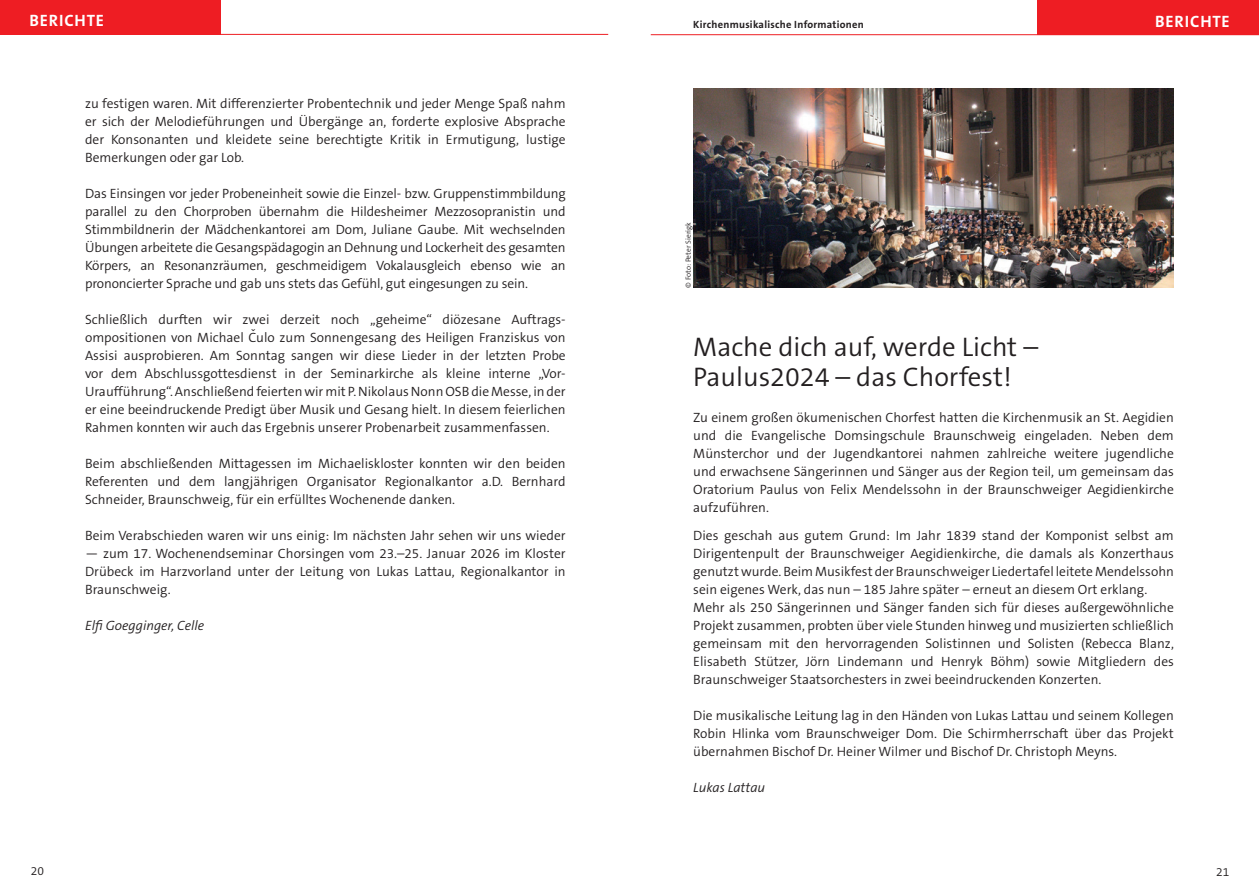
<style>
.page{position:relative;width:1259px;height:893px;background:#fff}
.page>*{position:absolute;margin:0;border:0;box-sizing:border-box;transform-origin:0 0}
.t1{font:300 27px/30px "The Sans B4";color:#231f20}
.t2{font:700 16.5px "The Sans B7";letter-spacing:.05em;color:#fff}
.t3{font:300 13.5px/18px "The Sans B4";color:#231f20;text-align:justify}
.t4{font:italic 300 13.5px "The Sans B4";color:#231f20}
.t5{font:300 12px "The Sans B4";color:#231f20}
.t6{font:700 10.5px "The Sans B7";letter-spacing:.025em;color:#231f20}
.t7{font:300 7.5px "The Sans B4";color:#231f20}
</style>
<div class="page">
<hr style="left:0;top:34px;width:608px;height:1px;background:#ee1d23">
<div style="left:0;top:0;width:221px;height:34px;background:#ee1d23"></div>
<div style="left:1036px;top:0;width:223px;height:35px;background:#ee1d23"></div>
<hr style="left:651px;top:34px;width:608px;height:1px;background:#ee1d23">
<img style="left:693px;top:89px;width:480px;height:199px">
<p class="t2" style="left:29px;top:12px;width:76px">BERICHTE</p>
<p class="t6" style="left:693px;top:19px;width:172px">Kirchenmusikalische Informationen</p>
<p class="t2" style="left:1155px;top:13px;width:76px">BERICHTE</p>
<p class="t3" style="left:85px;top:95px;width:482px">zu festigen waren. Mit differenzierter Probentechnik und jeder Menge Spaß nahm er sich der Melodieführungen und Übergänge an, forderte explosive Absprache der Konsonanten und kleidete seine berechtigte Kritik in Ermutigung, lustige Bemerkungen oder gar Lob.</p>
<p class="t3" style="left:85px;top:185px;width:482px">Das Einsingen vor jeder Probeneinheit sowie die Einzel- bzw. Gruppenstimmbildung parallel zu den Chorproben übernahm die Hildesheimer Mezzosopranistin und Stimmbildnerin der Mädchenkantorei am Dom, Juliane Gaube. Mit wechselnden Übungen arbeitete die Gesangspädagogin an Dehnung und Lockerheit des gesamten Körpers, an Resonanzräumen, geschmeidigem Vokalausgleich ebenso wie an prononcierter Sprache und gab uns stets das Gefühl, gut eingesungen zu sein.</p>
<p class="t3" style="left:85px;top:311px;width:482px">Schließlich durften wir zwei derzeit noch „geheime“ diözesane Auftrags&shy;ompositionen von Michael Cˇulo zum Sonnengesang des Heiligen Franziskus von Assisi ausprobieren. Am Sonntag sangen wir diese Lieder in der letzten Probe vor dem Abschlussgottesdienst in der Seminarkirche als kleine interne „Vor-Uraufführung“. Anschließend feierten wir mit P. Nikolaus Nonn OSB die Messe, in der er eine beeindruckende Predigt über Musik und Gesang hielt. In diesem feierlichen Rahmen konnten wir auch das Ergebnis unserer Probenarbeit zusammenfassen.</p>
<p class="t3" style="left:85px;top:455px;width:482px">Beim abschließenden Mittagessen im Michaeliskloster konnten wir den beiden Referenten und dem langjährigen Organisator Regionalkantor a.D. Bernhard Schneider, Braunschweig, für ein erfülltes Wochenende danken.</p>
<p class="t3" style="left:85px;top:527px;width:482px">Beim Verabschieden waren wir uns einig: Im nächsten Jahr sehen wir uns wieder</p>
<p class="t3" style="left:85px;top:545px;width:482px">— zum 17. Wochenendseminar Chorsingen vom 23.–25. Januar 2026 im Kloster Drübeck im Harzvorland unter der Leitung von Lukas Lattau, Regionalkantor in Braunschweig.</p>
<p class="t4" style="left:85px;top:618px;width:121px">Elfi Goegginger, Celle</p>
<p class="t7" style="left:684px;top:288px;width:67px;rotate:-90deg">© Foto: Peter Sierigk</p>
<h1 class="t1" style="left:693px;top:332px;width:347px">Mache dich auf, werde Licht –<br>Paulus2024 – das Chorfest!</h1>
<p class="t3" style="left:693px;top:409px;width:482px">Zu einem großen ökumenischen Chorfest hatten die Kirchenmusik an St. Aegidien und die Evangelische Domsingschule Braunschweig eingeladen. Neben dem Münsterchor und der Jugendkantorei nahmen zahlreiche weitere jugendliche und erwachsene Sängerinnen und Sänger aus der Region teil, um gemeinsam das Oratorium Paulus von Felix Mendelssohn in der Braunschweiger Aegidienkirche aufzuführen.</p>
<p class="t3" style="left:693px;top:527px;width:482px;text-align:left">Dies geschah aus gutem Grund: Im Jahr 1839 stand der Komponist selbst am Dirigentenpult der Braunschweiger Aegidienkirche, die damals als Konzerthaus genutzt wurde. Beim Musikfest der Braunschweiger Liedertafel leitete Mendelssohn sein eigenes Werk, das nun – 185 Jahre später – erneut an diesem Ort erklang.<br>Mehr als 250 Sängerinnen und Sänger fanden sich für dieses außergewöhnliche Projekt zusammen, probten über viele Stunden hinweg und musizierten schließlich gemeinsam mit den hervorragenden Solistinnen und Solisten (Rebecca Blanz, Elisabeth Stützer, Jörn Lindemann und Henryk Böhm) sowie Mitgliedern des Braunschweiger Staatsorchesters in zwei beeindruckenden Konzerten.</p>
<p class="t3" style="left:693px;top:707px;width:482px">Die musikalische Leitung lag in den Händen von Lukas Lattau und seinem Kollegen Robin Hlinka vom Braunschweiger Dom. Die Schirmherrschaft über das Projekt übernahmen Bischof Dr. Heiner Wilmer und Bischof Dr. Christoph Meyns.</p>
<p class="t4" style="left:693px;top:780px;width:73px">Lukas Lattau</p>
<p class="t5" style="left:31px;top:864px;width:15px">20</p>
<p class="t5" style="left:1216px;top:865px;width:15px">21</p>
</div>
